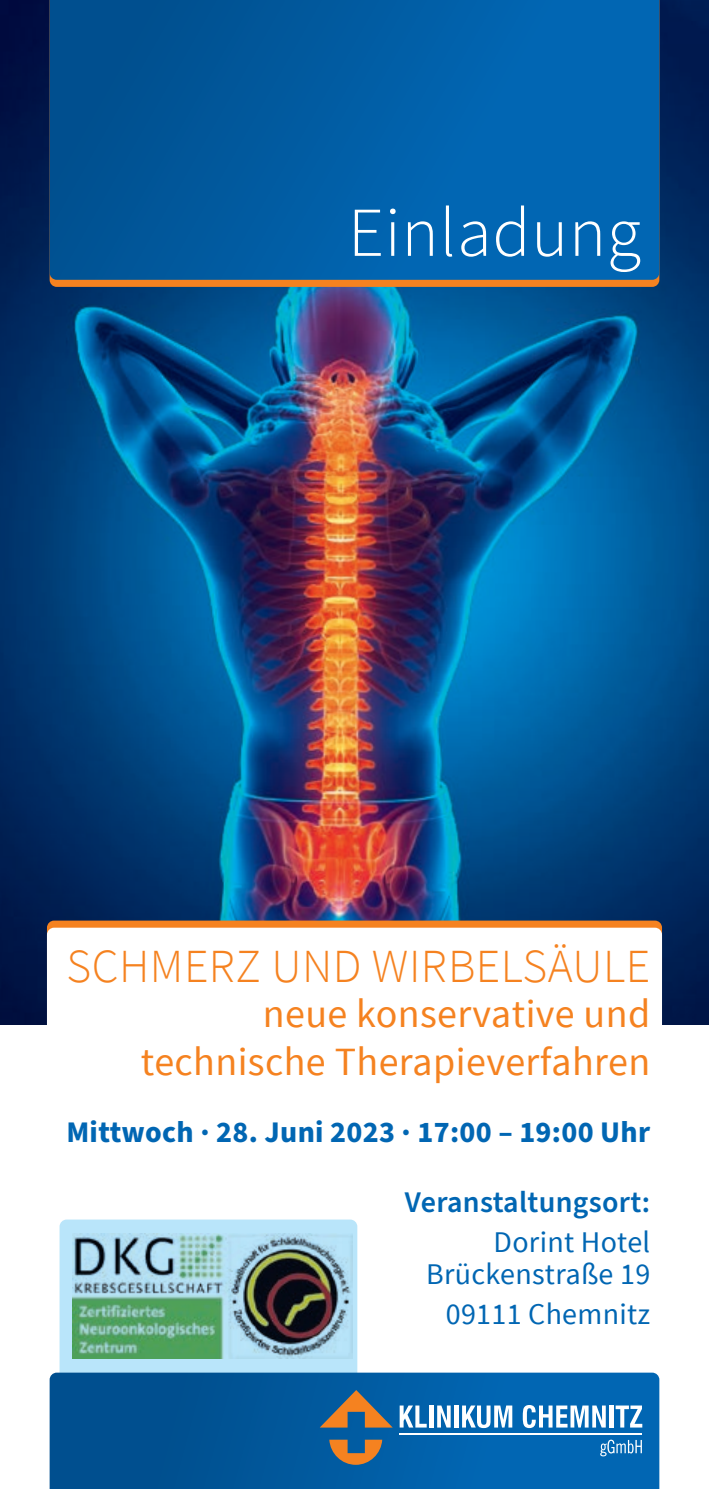
<style>
.page{position:relative;width:709px;height:1489px;background:#fff}
.page>*{position:absolute;margin:0;border:0;box-sizing:border-box;transform-origin:0 0}
.t1{font:300 70px "Source Sans Pro";letter-spacing:.01em;color:#fff}
.t2{font:300 47.5px "Source Sans Pro";letter-spacing:.01em;color:#f58220}
.t3{font:40px/47.5px "Source Sans Pro";letter-spacing:.01em;color:#f58220;text-align:right}
.t4{font:30px/32.5px "Source Sans Pro";letter-spacing:.01em;color:#0166b3;text-align:right}
.t5{font:700 30px "Source Sans Pro";letter-spacing:.01em;color:#0166b3}
.t6{font:600 30px "Source Sans Pro";letter-spacing:.01em;color:#0166b3}
</style>
<div class="page">
<div style="left:60px;top:1219px;width:297px;height:204px;background:#b9e5fa;border-radius:7px"></div>
<img style="left:0;top:0;width:709px;height:1024px">
<svg style="left:50px;top:1372px;width:609px;height:116px;background:#045ca1"></svg>
<svg style="left:399px;top:1405px;width:28px;height:22px"></svg>
<hr style="left:429px;top:1405px;width:4px;height:22px;background:#fff">
<svg style="left:437px;top:1405px;width:13px;height:22px"></svg>
<hr style="left:454px;top:1405px;width:4px;height:22px;background:#fff">
<svg style="left:462px;top:1405px;width:50px;height:22px"></svg>
<svg style="left:523px;top:1404px;width:82px;height:23px"></svg>
<hr style="left:609px;top:1405px;width:4px;height:22px;background:#fff">
<svg style="left:615px;top:1405px;width:27px;height:22px"></svg>
<svg style="left:600px;top:1439px;width:42px;height:17px"></svg>
<hr style="left:400px;top:1432px;width:242px;height:2px;background:#fff">
<svg style="left:320px;top:1389px;width:73px;height:75px;background:#546975"></svg>
<svg style="left:50px;top:280px;width:609px;height:7px;background:#f08021"></svg>
<svg style="left:50px;top:0;width:609px;height:280px;background:#015da4"></svg>
<div style="left:47px;top:920px;width:615px;height:56px;background:#f58220;border-radius:7px"></div>
<div style="left:47px;top:927px;width:615px;height:202px;background:#fff;border-radius:7px"></div>
<img style="left:72px;top:1233px;width:280px;height:125px">
<h1 class="t1" style="left:348px;top:190px;width:294px">Einladung</h1>
<p class="t2" style="left:67px;top:937px;width:585px">SCHMERZ UND WIRBELSÄULE</p>
<p class="t3" style="left:141px;top:990px;width:511px">neue konservative und technische Therapieverfahren</p>
<p class="t5" style="left:66px;top:1111px;width:585px">Mittwoch · 28. Juni 2023 · 17:00 – 19:00 Uhr</p>
<p class="t6" style="left:405px;top:1181px;width:247px">Veranstaltungsort:</p>
<p class="t4" style="left:426px;top:1225px;width:225px">Dorint Hotel<br>Brückenstraße 19</p>
<p class="t4" style="left:446px;top:1298px;width:206px">09111 Chemnitz</p>
</div>
